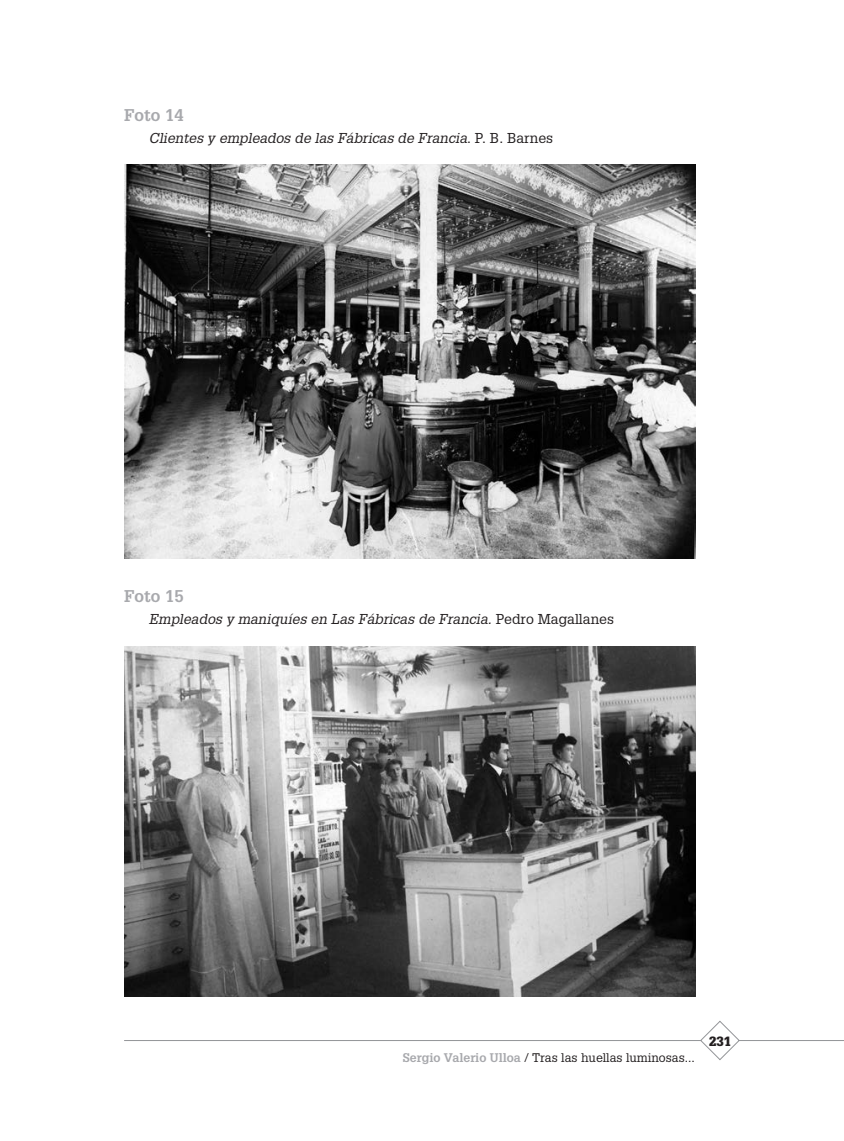
<style>
.page{position:relative;width:844px;height:1141px;background:#fff}
.page>*{position:absolute;margin:0;border:0;box-sizing:border-box;transform-origin:0 0}
.t1{font:700 16.62px "Glypha";color:#a8a9ad}
.t2{font:italic 14px "Glypha";color:#231f20}
.t3{font:900 13.12px "Glypha";color:#231f20}
.t4{font:12.25px "Glypha";color:#231f20}
.s1{font-style:normal}
.s2{font-weight:700;color:#a8a9ad}
</style>
<div class="page">
<hr style="left:124px;top:1040px;width:719px;height:1px;background:#939598">
<svg style="left:700px;top:1020px;width:39px;height:40px"></svg>
<img style="left:124px;top:165px;width:570px;height:394px">
<img style="left:124px;top:646px;width:570px;height:350px">
<p class="t1" style="left:124px;top:105px;width:61px">Foto 14</p>
<p class="t2" style="left:149px;top:129px;width:406px">Clientes y empleados de las Fábricas de Francia<span class="s1">. P. B. Barnes</span></p>
<p class="t1" style="left:124px;top:586px;width:61px">Foto 15</p>
<p class="t2" style="left:149px;top:611px;width:466px">Empleados y maniquíes en Las Fábricas de Francia. <span class="s1">Pedro Magallanes</span></p>
<p class="t4" style="left:403px;top:1050px;width:293px"><span class="s2">Sergio Valerio Ulloa</span> / Tras las huellas luminosas...</p>
<p class="t3" style="left:709px;top:1033px;width:23px">231</p>
</div>
